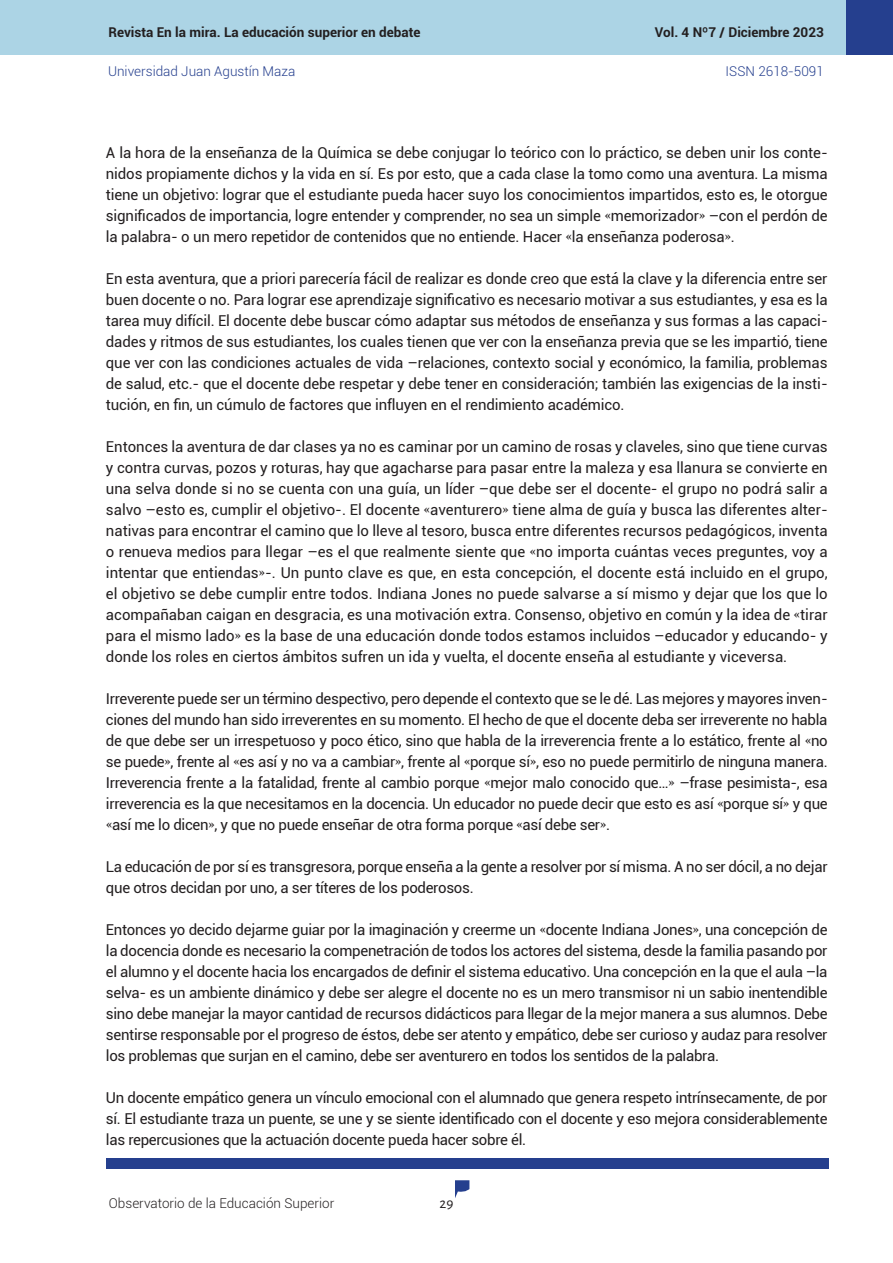
<style>
.page{position:relative;width:893px;height:1263px;background:#fff}
.page>*{position:absolute;margin:0;border:0;box-sizing:border-box;transform-origin:0 0}
.Txt_base{font:15px/21px "Roboto";letter-spacing:-.02em;color:#231f20;text-align:justify}
.t1{font:15px "Alegreya Sans";color:#231f20}
.t2{font:700 13.5px "Roboto";color:#231f20}
.t3{font:300 13.5px "Roboto";color:#253f8e}
.t4{font:300 13.5px "Roboto";color:#231f20}
.s1{font-family:"Adobe Caslon Pro"}
</style>
<div class="page">
<svg style="left:455px;top:1180px;width:14px;height:18px"></svg>
<div style="left:0;top:0;width:846px;height:54px;background:#acd4e5"></div>
<div style="left:106px;top:1158px;width:723px;height:10px;background:#253f8e"></div>
<div style="left:846px;top:0;width:47px;height:54px;background:#253f8e"></div>
<p class="t2" style="left:108px;top:23px;width:314px">Revista En la mira. La educación superior en debate</p>
<p class="t2" style="left:655px;top:23px;width:171px">Vol. 4 Nº7 / Diciembre 2023</p>
<p class="t3" style="left:108px;top:61px;width:189px">Universidad Juan Agustín Maza</p>
<p class="t3" style="left:726px;top:61px;width:100px">ISSN 2618-5091</p>
<p class="Txt_base" style="left:106px;top:142px;width:723px">A la hora de la enseñanza de la Química se debe conjugar lo teórico con lo práctico, se deben unir los conte&shy;nidos propiamente dichos y la vida en sí. Es por esto, que a cada clase la tomo como una aventura. La misma tiene un objetivo: lograr que el estudiante pueda hacer suyo los conocimientos impartidos, esto es, le otorgue significados de importancia, logre entender y comprender, no sea un simple <span class="s1">«</span>memorizador<span class="s1">»</span> –con el perdón de la palabra- o un mero repetidor de contenidos que no entiende. Hacer <span class="s1">«</span>la enseñanza poderosa<span class="s1">»</span>.</p>
<p class="Txt_base" style="left:106px;top:268px;width:723px">En esta aventura, que a priori parecería fácil de realizar es donde creo que está la clave y la diferencia entre ser buen docente o no. Para lograr ese aprendizaje significativo es necesario motivar a sus estudiantes, y esa es la tarea muy difícil. El docente debe buscar cómo adaptar sus métodos de enseñanza y sus formas a las capaci&shy;dades y ritmos de sus estudiantes, los cuales tienen que ver con la enseñanza previa que se les impartió, tiene que ver con las condiciones actuales de vida –relaciones, contexto social y económico, la familia, problemas de salud, etc.- que el docente debe respetar y debe tener en consideración; también las exigencias de la insti&shy;tución, en fin, un cúmulo de factores que influyen en el rendimiento académico.</p>
<p class="Txt_base" style="left:106px;top:436px;width:723px">Entonces la aventura de dar clases ya no es caminar por un camino de rosas y claveles, sino que tiene curvas y contra curvas, pozos y roturas, hay que agacharse para pasar entre la maleza y esa llanura se convierte en una selva donde si no se cuenta con una guía, un líder –que debe ser el docente- el grupo no podrá salir a salvo –esto es, cumplir el objetivo-. El docente <span class="s1">«</span>aventurero<span class="s1">»</span> tiene alma de guía y busca las diferentes alter&shy;nativas para encontrar el camino que lo lleve al tesoro, busca entre diferentes recursos pedagógicos, inventa o renueva medios para llegar –es el que realmente siente que <span class="s1">«</span>no importa cuántas veces preguntes, voy a intentar que entiendas<span class="s1">»</span>-. Un punto clave es que, en esta concepción, el docente está incluido en el grupo, el objetivo se debe cumplir entre todos. Indiana Jones no puede salvarse a sí mismo y dejar que los que lo acompañaban caigan en desgracia, es una motivación extra. Consenso, objetivo en común y la idea de <span class="s1">«</span>tirar para el mismo lado<span class="s1">»</span> es la base de una educación donde todos estamos incluidos –educador y educando- y donde los roles en ciertos ámbitos sufren un ida y vuelta, el docente enseña al estudiante y viceversa.</p>
<p class="Txt_base" style="left:106px;top:688px;width:723px">Irreverente puede ser un término despectivo, pero depende el contexto que se le dé. Las mejores y mayores inven&shy;ciones del mundo han sido irreverentes en su momento. El hecho de que el docente deba ser irreverente no habla de que debe ser un irrespetuoso y poco ético, sino que habla de la irreverencia frente a lo estático, frente al <span class="s1">«</span>no se puede<span class="s1">»</span>, frente al <span class="s1">«</span>es así y no va a cambiar<span class="s1">»</span>, frente al <span class="s1">«</span>porque sí<span class="s1">»</span>, eso no puede permitirlo de ninguna manera.<br>Irreverencia frente a la fatalidad, frente al cambio porque <span class="s1">«</span>mejor malo conocido que…<span class="s1">»</span> –frase pesimista-, esa irreverencia es la que necesitamos en la docencia. Un educador no puede decir que esto es así <span class="s1">«</span>porque sí<span class="s1">»</span> y que <span class="s1">«</span>así me lo dicen<span class="s1">»</span>, y que no puede enseñar de otra forma porque <span class="s1">«</span>así debe ser<span class="s1">»</span>.</p>
<p class="Txt_base" style="left:106px;top:856px;width:723px">La educación de por sí es transgresora, porque enseña a la gente a resolver por sí misma. A no ser dócil, a no dejar que otros decidan por uno, a ser títeres de los poderosos.</p>
<p class="Txt_base" style="left:106px;top:919px;width:723px">Entonces yo decido dejarme guiar por la imaginación y creerme un <span class="s1">«</span>docente Indiana Jones<span class="s1">»</span>, una concepción de la docencia donde es necesario la compenetración de todos los actores del sistema, desde la familia pasando por el alumno y el docente hacia los encargados de definir el sistema educativo. Una concepción en la que el aula –la selva- es un ambiente dinámico y debe ser alegre el docente no es un mero transmisor ni un sabio inentendible sino debe manejar la mayor cantidad de recursos didácticos para llegar de la mejor manera a sus alumnos. Debe sentirse responsable por el progreso de éstos, debe ser atento y empático, debe ser curioso y audaz para resolver los problemas que surjan en el camino, debe ser aventurero en todos los sentidos de la palabra.</p>
<p class="Txt_base" style="left:106px;top:1087px;width:723px">Un docente empático genera un vínculo emocional con el alumnado que genera respeto intrínsecamente, de por sí. El estudiante traza un puente, se une y se siente identificado con el docente y eso mejora considerablemente las repercusiones que la actuación docente pueda hacer sobre él.</p>
<p class="t4" style="left:109px;top:1194px;width:227px">Observatorio de la Educación Superior</p>
<p class="t1" style="left:440px;top:1193px;width:15px">29</p>
</div>
